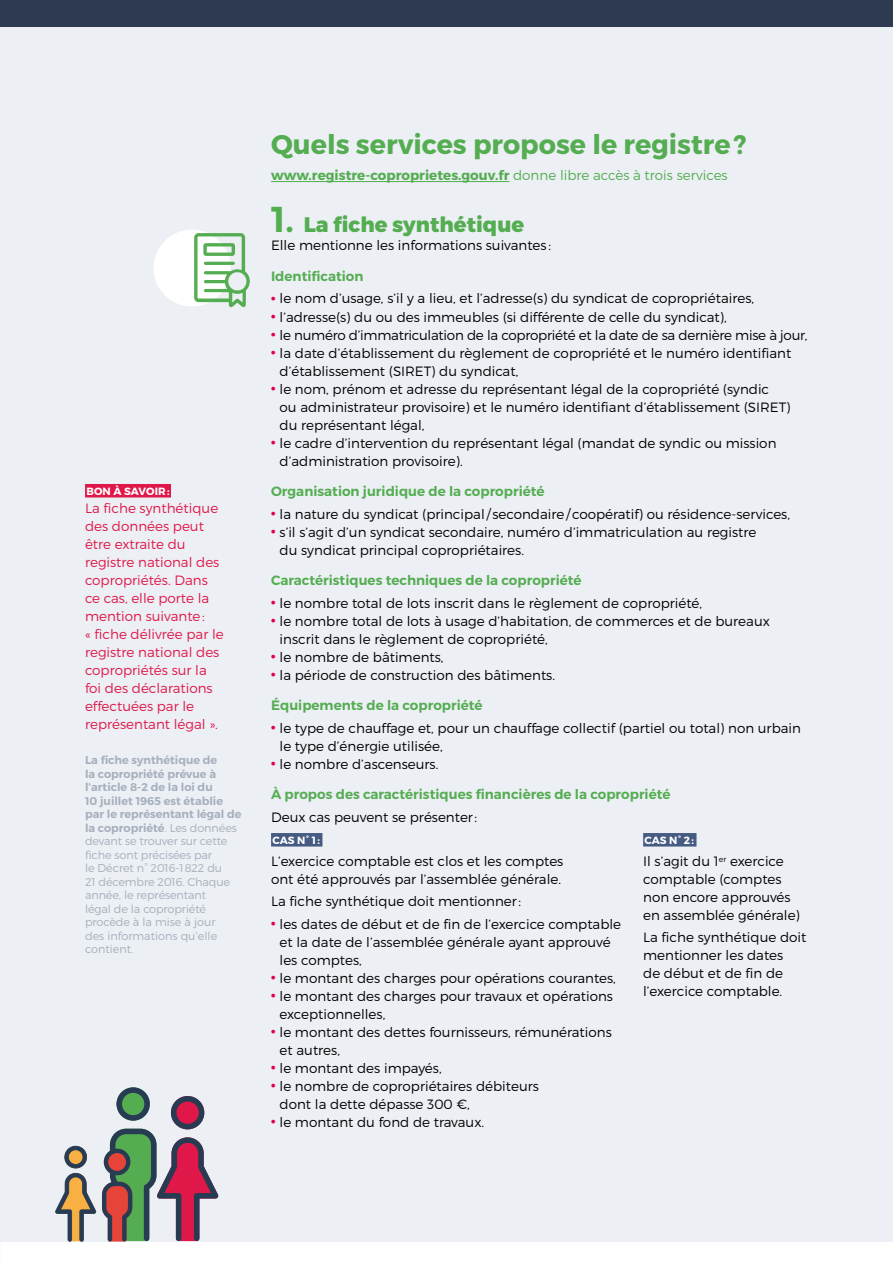
<style>
.page{position:relative;width:893px;height:1263px;background:#fff}
.page>*{position:absolute;margin:0;border:0;box-sizing:border-box;transform-origin:0 0}
.t1{font:700 27px "Montserrat";color:#54ad51}
.t2{font:800 21px "Montserrat";color:#54ad51}
.t3{font:300 13.5px/18px "Montserrat";color:#000}
.t4{font:300 13.5px/18px "Montserrat";color:#df1849}
.t5{font:600 13.5px "Montserrat";color:#54ad51}
.t6{font:300 13.5px "Montserrat";letter-spacing:-.02em;color:#000}
.t7{font:700 13.5px "Montserrat";color:#54ad51}
.t8{font:300 11.25px/13.5px "Montserrat";letter-spacing:-.01em;color:#a5afbc}
.t9{font:700 10.5px "Montserrat";letter-spacing:.01em;color:#fff}
.s1{font-weight:600}
.s2{font-weight:300}
.s3{font-weight:600;font-size:36px}
.s4{font-weight:900;font-size:12px;color:#e1004c}
</style>
<div class="page">
<div style="left:0;top:0;width:893px;height:1242px;background:#eceff4"></div>
<hr style="left:271px;top:181px;width:238px;height:1px;background:#54ad51">
<div style="left:271px;top:833px;width:51px;height:13px;background:#465b81"></div>
<div style="left:643px;top:833px;width:53px;height:13px;background:#465b81"></div>
<div style="left:85px;top:484px;width:86px;height:13px;background:#df1849"></div>
<div style="left:0;top:0;width:893px;height:27px;background:#2d3a51"></div>
<svg style="left:55px;top:1146px;width:41px;height:96px"></svg>
<svg style="left:102px;top:1087px;width:116px;height:154px"></svg>
<div style="left:153px;top:230px;width:77px;height:77px;background:#fff;border-radius:50%"></div>
<svg style="left:194px;top:233px;width:56px;height:74px"></svg>
<p class="t9" style="left:86px;top:484px;width:85px">Bon à savoir:</p>
<p class="t4" style="left:85px;top:499px;width:140px">La fiche synthétique des données peut être extraite du registre national des copropriétés. Dans ce cas, elle porte la mention suivante:<br>« fiche délivrée par le registre national des copropriétés sur la foi des déclarations effectuées par le représentant légal ».</p>
<p class="t8" style="left:85px;top:753px;width:158px"><span class="s1">La fiche synthétique de<br>la copropriété prévue à l’article 8-2 de la loi du<br>10 juillet 1965 est établie par le représentant légal de la copropriété</span>. Les données devant se trouver sur cette fiche sont précisées par<br>le Décret n° 2016-1822 du<br>21 décembre 2016. Chaque année, le représentant<br>légal de la copropriété procède à la mise à jour<br>des informations qu’elle contient.</p>
<h1 class="t1" style="left:271px;top:127px;width:477px">Quels services propose le registre?</h1>
<p class="t7" style="left:271px;top:167px;width:458px">www.registre-coproprietes.gouv.fr <span class="s2">donne libre accès à trois services</span></p>
<h2 class="t2" style="left:271px;top:212px;width:255px"><span class="s3">1.</span> La fiche synthétique</h2>
<p class="t3" style="left:271px;top:236px;width:281px">Elle mentionne les informations suivantes :</p>
<p class="t5" style="left:271px;top:268px;width:94px">Identification</p>
<p class="t3" style="left:271px;top:289px;width:485px"><span class="s4">•</span> le nom d’usage, s’il y a lieu, et l’adresse(s) du syndicat de copropriétaires,</p>
<p class="t3" style="left:271px;top:307px;width:457px"><span class="s4">•</span> l’adresse(s) du ou des immeubles (si différente de celle du syndicat),</p>
<p class="t6" style="left:271px;top:326px;width:538px"><span class="s4">•</span> le numéro d’immatriculation de la copropriété et la date de sa dernière mise à jour,</p>
<p class="t3" style="left:280px;top:343px;width:513px;text-indent:-9px"><span class="s4">•</span> la date d’établissement du règlement de copropriété et le numéro identifiant d’établissement (SIRET) du syndicat,</p>
<p class="t3" style="left:280px;top:379px;width:512px;text-indent:-9px"><span class="s4">•</span> le nom, prénom et adresse du représentant légal de la copropriété (syndic<br>ou administrateur provisoire) et le numéro identifiant d’établissement (SIRET) du représentant légal,</p>
<p class="t3" style="left:280px;top:433px;width:498px;text-indent:-9px"><span class="s4">•</span> le cadre d’intervention du représentant légal (mandat de syndic ou mission d’administration provisoire).</p>
<p class="t5" style="left:271px;top:483px;width:275px">Organisation juridique de la copropriété</p>
<p class="t3" style="left:271px;top:504px;width:520px"><span class="s4">•</span> la nature du syndicat (principal/ secondaire/coopératif) ou résidence-services,</p>
<p class="t3" style="left:280px;top:522px;width:478px;text-indent:-9px"><span class="s4">•</span> s’il s’agit d’un syndicat secondaire, numéro d’immatriculation au registre du syndicat principal copropriétaires.</p>
<p class="t5" style="left:271px;top:572px;width:312px">Caractéristiques techniques de la copropriété</p>
<p class="t3" style="left:271px;top:593px;width:433px"><span class="s4">•</span> le nombre total de lots inscrit dans le règlement de copropriété,</p>
<p class="t3" style="left:280px;top:611px;width:492px;text-indent:-9px"><span class="s4">•</span> le nombre total de lots à usage d’habitation, de commerces et de bureaux inscrit dans le règlement de copropriété,</p>
<p class="t3" style="left:271px;top:647px;width:174px"><span class="s4">•</span> le nombre de bâtiments,</p>
<p class="t3" style="left:271px;top:665px;width:285px"><span class="s4">•</span> la période de construction des bâtiments.</p>
<p class="t5" style="left:271px;top:697px;width:213px">Équipements de la copropriété</p>
<p class="t3" style="left:280px;top:718px;width:523px;text-indent:-9px"><span class="s4">•</span> le type de chauffage et, pour un chauffage collectif (partiel ou total) non urbain le type d’énergie utilisée,</p>
<p class="t3" style="left:271px;top:754px;width:169px"><span class="s4">•</span> le nombre d’ascenseurs.</p>
<p class="t5" style="left:271px;top:786px;width:401px">À propos des caractéristiques financières de la copropriété</p>
<p class="t3" style="left:271px;top:807px;width:208px">Deux cas peuvent se présenter:</p>
<p class="t9" style="left:271px;top:834px;width:50px">cas n°1:</p>
<p class="t3" style="left:271px;top:852px;width:294px">L’exercice comptable est clos et les comptes ont été approuvés par l’assemblée générale.</p>
<p class="t3" style="left:271px;top:892px;width:252px">La fiche synthétique doit mentionner:</p>
<p class="t3" style="left:280px;top:914px;width:343px;text-indent:-9px"><span class="s4">•</span> les dates de début et de fin de l’exercice comptable et la date de l’assemblée générale ayant approuvé les comptes,</p>
<p class="t3" style="left:271px;top:968px;width:346px"><span class="s4">•</span> le montant des charges pour opérations courantes,</p>
<p class="t3" style="left:280px;top:986px;width:335px;text-indent:-9px"><span class="s4">•</span> le montant des charges pour travaux et opérations exceptionnelles,</p>
<p class="t3" style="left:280px;top:1022px;width:334px;text-indent:-9px"><span class="s4">•</span> le montant des dettes fournisseurs, rémunérations et autres,</p>
<p class="t3" style="left:271px;top:1058px;width:172px"><span class="s4">•</span> le montant des impayés,</p>
<p class="t3" style="left:280px;top:1076px;width:261px;text-indent:-9px"><span class="s4">•</span> le nombre de copropriétaires débiteurs dont la dette dépasse 300 €,</p>
<p class="t3" style="left:271px;top:1112px;width:215px"><span class="s4">•</span> le montant du fond de travaux.</p>
<p class="t9" style="left:643px;top:834px;width:52px">cas n°2:</p>
<p class="t3" style="left:643px;top:852px;width:158px">Il s’agit du 1<sup>er</sup> exercice comptable (comptes non encore approuvés en assemblée générale)</p>
<p class="t3" style="left:643px;top:928px;width:165px">La fiche synthétique doit mentionner les dates<br>de début et de fin de l’exercice comptable.</p>
</div>
